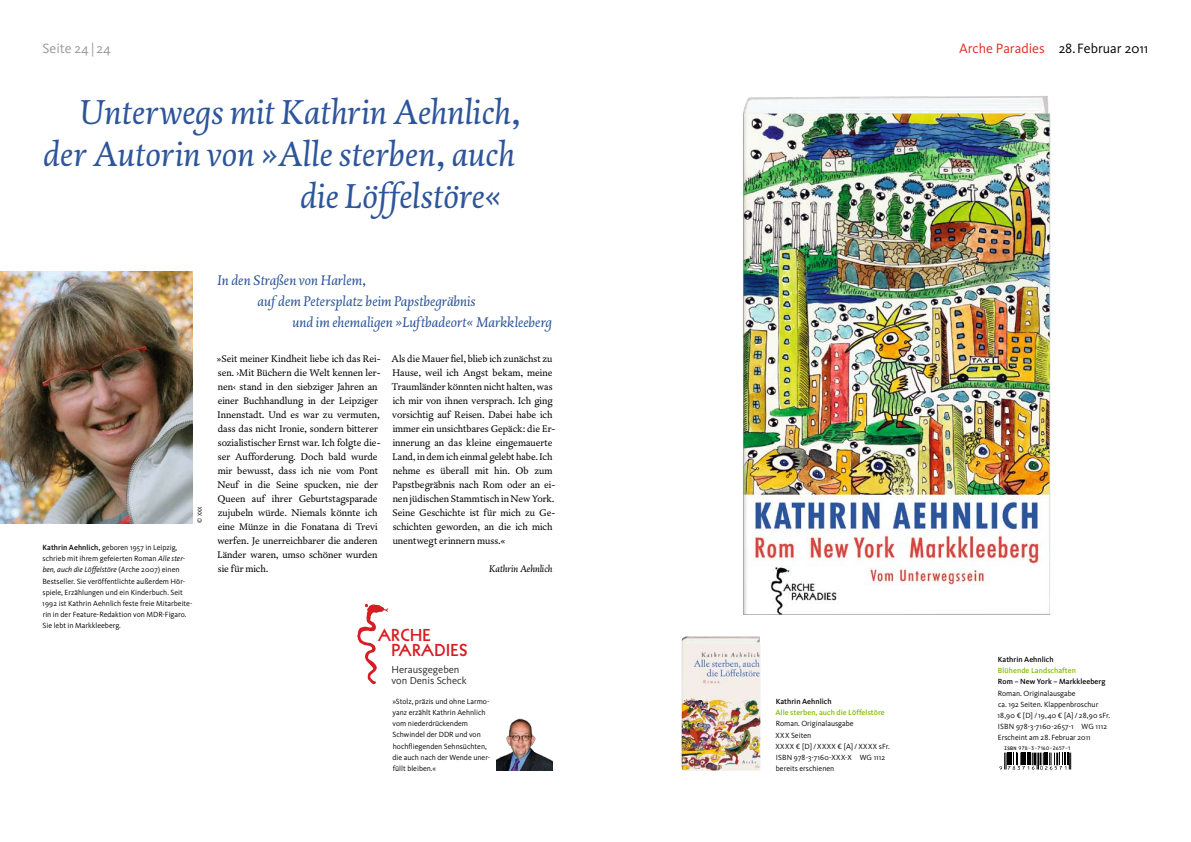
<style>
.page{position:relative;width:1191px;height:842px;background:#fff}
.page>*{position:absolute;margin:0;border:0;box-sizing:border-box;transform-origin:0 0}
.t1{font:italic 36px "DTL Dorian ST";letter-spacing:.005em;color:#2d559a}
.t2{font:18.5px/15.2px "Kochoriginal";letter-spacing:.065em;color:#d71d24}
.t3{font:italic 14.5px "DTL Dorian ST";letter-spacing:.005em;color:#2d559a}
.t4{font:14px "Kievit";color:#000}
.t5{font:14px "Kievit";color:#989898}
.t6{font:10.5px/11.5px "Kievit";color:#282828}
.t7{font:10px/14px "DTL Dorian ST";color:#000}
.t8{font:italic 10px "DTL Dorian ST";color:#000}
.t9{font:7.8px/11.2px "Kievit";color:#000}
.t10{font:500 7.8px "Kievit";letter-spacing:.005em;color:#000}
.t11{font:500 7.8px "Kievit";letter-spacing:.005em;color:#84bc05}
.t12{font:6px "Kievit";color:#000}
.s1{color:#dd2a1c}
.s2{font-weight:500}
.s3{font-style:italic}
</style>
<div class="page">
<img style="left:0;top:271px;width:193px;height:252px">
<svg style="left:357px;top:604px;width:31px;height:80px"></svg>
<img style="left:496px;top:718px;width:57px;height:53px">
<img style="left:681px;top:636px;width:79px;height:135px">
<img style="left:742px;top:96px;width:309px;height:519px">
<svg style="left:999px;top:752px;width:72px;height:18px"></svg>
<h3 class="t5" style="left:43px;top:41px;width:70px">Seite 24| 24</h3>
<h3 class="t4" style="left:959px;top:41px;width:191px"><span class="s1">Arche Paradies</span> 28. Februar 2011</h3>
<h1 class="t1" style="left:80px;top:91px;width:442px">Unterwegs mit Kathrin Aehnlich,</h1>
<h1 class="t1" style="left:43px;top:133px;width:473px">der Autorin von »Alle sterben, auch</h1>
<h1 class="t1" style="left:300px;top:175px;width:203px">die Löffelstöre«</h1>
<p class="t12" style="left:196px;top:523px;width:18px;rotate:-90deg">© XXX</p>
<p class="t9" style="left:42px;top:542px;width:152px"><span class="s2">Kathrin Aehnlich,</span> geboren 1957 in Leipzig, schrieb mit ihrem gefeierten Roman <span class="s3">Alle ster&shy;ben, auch die Löffelstöre</span> (Arche 2007) einen Bestseller. Sie veröffentlichte außerdem Hör&shy;spiele, Erzählungen und ein Kinderbuch. Seit 1992 ist Kathrin Aehnlich feste freie Mitarbeite&shy;rin in der Feature-Redaktion von MDR-Figaro.<br>Sie lebt in Markkleeberg.</p>
<h3 class="t3" style="left:218px;top:272px;width:150px">In den Straßen von Harlem,</h3>
<h3 class="t3" style="left:258px;top:293px;width:219px">auf dem Petersplatz beim Papstbegräbnis</h3>
<h3 class="t3" style="left:292px;top:314px;width:261px">und im ehemaligen »Luftbadeort« Markkleeberg</h3>
<p class="t7" style="left:217px;top:352px;width:165px">»Seit meiner Kindheit liebe ich das Rei&shy;sen. ›Mit Büchern die Welt kennen ler&shy;nen‹ stand in den siebziger Jahren an einer Buchhandlung in der Leipziger Innenstadt. Und es war zu vermuten, dass das nicht Ironie, sondern bitterer sozialistischer Ernst war. Ich folgte die&shy;ser Aufforderung. Doch bald wurde mir bewusst, dass ich nie vom Pont Neuf in die Seine spucken, nie der Queen auf ihrer Geburtstagsparade zujubeln würde. Niemals könnte ich eine Münze in die Fonatana di Trevi werfen. Je unerreichbarer die anderen Länder waren, umso schöner wurden sie für mich.</p>
<p class="t7" style="left:391px;top:352px;width:165px">Als die Mauer fiel, blieb ich zunächst zu Hause, weil ich Angst bekam, meine Traumländer könnten nicht halten, was ich mir von ihnen versprach. Ich ging vorsichtig auf Reisen. Dabei habe ich immer ein unsichtbares Gepäck: die Er&shy;innerung an das kleine eingemauerte Land, in dem ich einmal gelebt habe. Ich nehme es überall mit hin. Ob zum Papstbegräbnis nach Rom oder an ei&shy;nen jüdischen Stammtisch in New York.<br>Seine Geschichte ist für mich zu Ge&shy;schichten geworden, an die ich mich unentwegt erinnern muss.«</p>
<p class="t8" style="left:489px;top:563px;width:65px">Kathrin Aehnlich</p>
<h2 class="t2" style="left:392px;top:627px;width:77px;text-indent:-13px">ARCHE<br>PARADIES</h2>
<p class="t6" style="left:391px;top:663px;width:77px">Herausgegeben von Denis Scheck</p>
<p class="t9" style="left:392px;top:696px;width:99px">»Stolz, präzis und ohne Larmo&shy;yanz erzählt Kathrin Aehnlich vom niederdrückendem<br>Schwindel der DDR und von hochfliegenden Sehnsüchten, die auch nach der Wende uner&shy;füllt bleiben.«</p>
<p class="t10" style="left:776px;top:697px;width:57px">Kathrin Aehnlich</p>
<p class="t11" style="left:775px;top:708px;width:111px">Alle sterben, auch die Löffelstöre</p>
<p class="t9" style="left:775px;top:718px;width:116px">Roman. Originalausgabe<br>XXX Seiten<br>XXXX € [D]/XXXX € [A]/XXXX sFr.<br>ISBN 978-3-7160-XXX-X WG 1112 bereits erschienen</p>
<p class="t10" style="left:998px;top:655px;width:57px">Kathrin Aehnlich</p>
<p class="t11" style="left:998px;top:666px;width:80px">Blühende Landschaften</p>
<p class="t10" style="left:998px;top:677px;width:109px">Rom – New York – Markkleeberg</p>
<p class="t9" style="left:997px;top:687px;width:114px">Roman. Originalausgabe<br>ca. 192 Seiten. Klappenbroschur<br>18,90 € [D]/19,40 € [A]/28,90 sFr.<br>ISBN 978-3-7160-2657-1 WG 1112<br>Erscheint am 28. Februar 2011</p>
</div>
